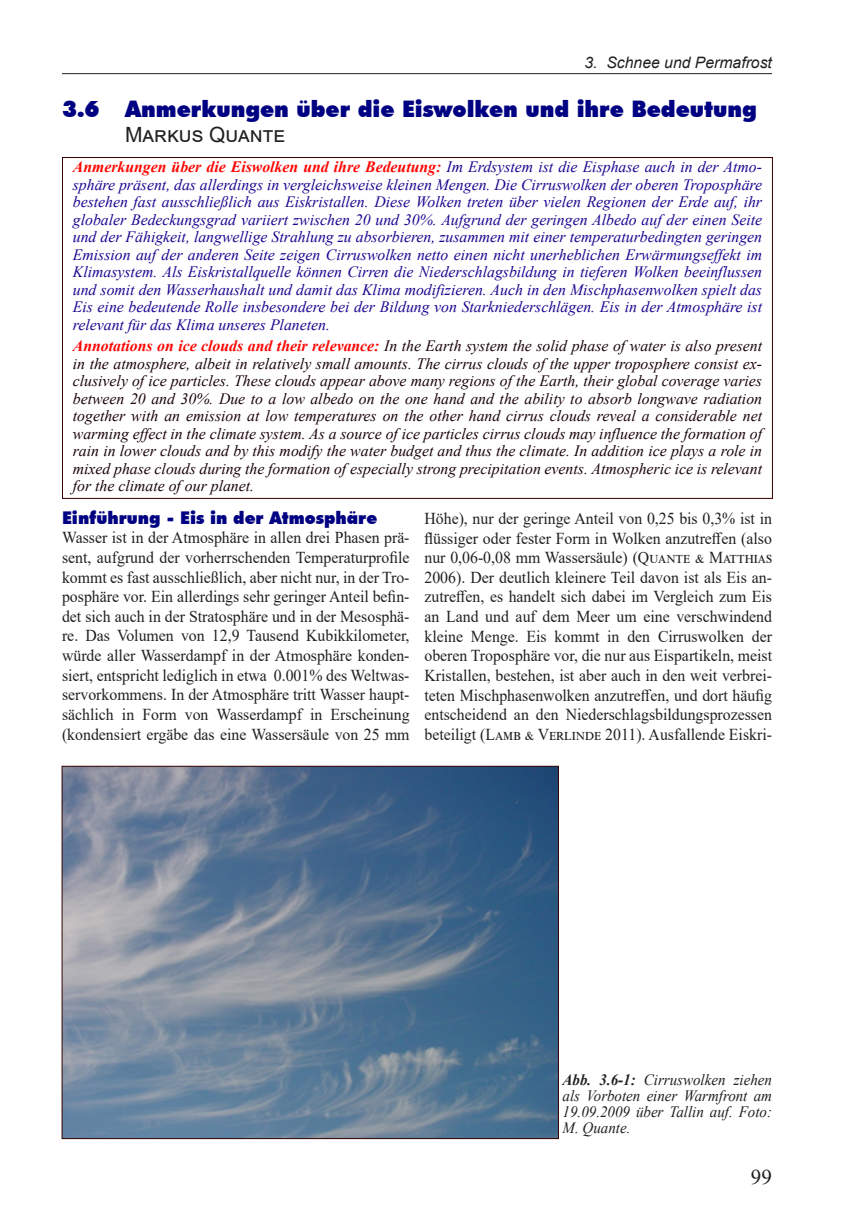
<style>
.page{position:relative;width:844px;height:1221px;background:#fff}
.page>*{position:absolute;margin:0;border:0;box-sizing:border-box;transform-origin:0 0}
.BeitragTitel{font:900 22.75px "Futura BT";color:#000082;scale:.96 1}
.Autor{font:21px "Arial";color:#231f20}
.t1{font:21px "Times New Roman";color:#231f20}
.Titel2-1Zeile{font:900 17.5px "Futura BT";color:#000082;scale:.96 1}
.Absatz1{font:16.62px/19.6px "Times New Roman";color:#231f20;text-align:justify;scale:.95 1}
.Summary{font:italic 15.75px/17.5px "Times New Roman";color:#1a0790;text-align:justify}
.Summary-2{font:italic 15.75px/17.5px "Times New Roman";color:#1a0308;text-align:justify}
.Legende{font:italic 15.75px/15.8px "Times New Roman";color:#231f20;text-align:justify;scale:.95 1}
.t2{font:italic 15.75px "Arial";color:#231f20}
.s1{font-weight:700;color:#fd0703}
.s2{font-weight:700;color:#fc0502}
.s3{font-weight:700}
</style>
<div class="page">
<hr style="left:62px;top:73px;width:709px;height:1px;background:#231f20">
<img style="left:64px;top:768px;width:492px;height:368px">
<p class="t2" style="left:584px;top:52px;width:189px">3. Schnee und Permafrost</p>
<p class="BeitragTitel" style="left:62px;top:95px;width:725px">3.6 Anmerkungen über die Eiswolken und ihre Bedeutung</p>
<p class="Autor" style="left:125px;top:120px;width:161px">Markus Quante</p>
<p class="Summary" style="left:73px;top:158px;width:690px"><span class="s1">Anmerkungen über die Eiswolken und ihre Bedeutung:</span> Im Erdsystem ist die Eisphase auch in der Atmo&shy;sphäre präsent, das allerdings in vergleichsweise kleinen Mengen. Die Cirruswolken der oberen Troposphäre bestehen fast ausschließlich aus Eiskristallen. Diese Wolken treten über vielen Regionen der Erde auf, ihr globaler Bedeckungsgrad variiert zwischen 20 und 30%. Aufgrund der geringen Albedo auf der einen Seite und der Fähigkeit, langwellige Strahlung zu absorbieren, zusammen mit einer temperaturbedingten geringen Emission auf der anderen Seite zeigen Cirruswolken netto einen nicht unerheblichen Erwärmungseffekt im Klimasystem. Als Eiskristallquelle können Cirren die Niederschlagsbildung in tieferen Wolken beeinflussen und somit den Wasserhaushalt und damit das Klima modifizieren. Auch in den Mischphasenwolken spielt das Eis eine bedeutende Rolle insbesondere bei der Bildung von Starkniederschlägen. Eis in der Atmosphäre ist relevant für das Klima unseres Planeten.</p>
<p class="Summary-2" style="left:73px;top:336px;width:690px"><span class="s2">Annotations on ice clouds and their relevance:</span> In the Earth system the solid phase of water is also present in the atmosphere, albeit in relatively small amounts. The cirrus clouds of the upper troposphere consist ex&shy;clusively of ice particles. These clouds appear above many regions of the Earth, their global coverage varies between 20 and 30%. Due to a low albedo on the one hand and the ability to absorb longwave radiation together with an emission at low temperatures on the other hand cirrus clouds reveal a considerable net warming effect in the climate system. As a source of ice particles cirrus clouds may influence the formation of rain in lower clouds and by this modify the water budget and thus the climate. In addition ice plays a role in mixed phase clouds during the formation of especially strong precipitation events. Atmospheric ice is relevant for the climate of our planet.</p>
<p class="Titel2-1Zeile" style="left:62px;top:507px;width:330px">Einführung - Eis in der Atmosphäre</p>
<p class="Absatz1" style="left:62px;top:527px;width:367px">Wasser ist in der Atmosphäre in allen drei Phasen prä&shy;sent, aufgrund der vorherrschenden Temperaturprofile kommt es fast ausschließlich, aber nicht nur, in der Tro&shy;posphäre vor. Ein allerdings sehr geringer Anteil befin&shy;det sich auch in der Stratosphäre und in der Mesosphä&shy;re. Das Volumen von 12,9 Tausend Kubikkilometer, würde aller Wasserdampf in der Atmosphäre konden&shy;siert, entspricht lediglich in etwa 0.001% des Weltwas&shy;servorkommens. In der Atmosphäre tritt Wasser haupt&shy;sächlich in Form von Wasserdampf in Erscheinung (kondensiert ergäbe das eine Wassersäule von 25 mm</p>
<p class="Absatz1" style="left:424px;top:508px;width:367px">Höhe), nur der geringe Anteil von 0,25 bis 0,3% ist in flüssiger oder fester Form in Wolken anzutreffen (also nur 0,06-0,08 mm Wassersäule) (Quante &amp; Matthias 2006). Der deutlich kleinere Teil davon ist als Eis an&shy;zutreffen, es handelt sich dabei im Vergleich zum Eis an Land und auf dem Meer um eine verschwindend kleine Menge. Eis kommt in den Cirruswolken der oberen Troposphäre vor, die nur aus Eispartikeln, meist Kristallen, bestehen, ist aber auch in den weit verbrei&shy;teten Mischphasenwolken anzutreffen, und dort häufig entscheidend an den Niederschlagsbildungsprozessen beteiligt (Lamb &amp; Verlinde 2011). Ausfallende Eiskri-</p>
<p class="Legende" style="left:562px;top:1071px;width:222px"><span class="s3">Abb. 3.6-1:</span> Cirruswolken ziehen als Vorboten einer Warmfront am 19.09.2009 über Tallin auf. Foto:<br>M. Quante.</p>
<p class="t1" style="left:750px;top:1161px;width:22px">99</p>
</div>
